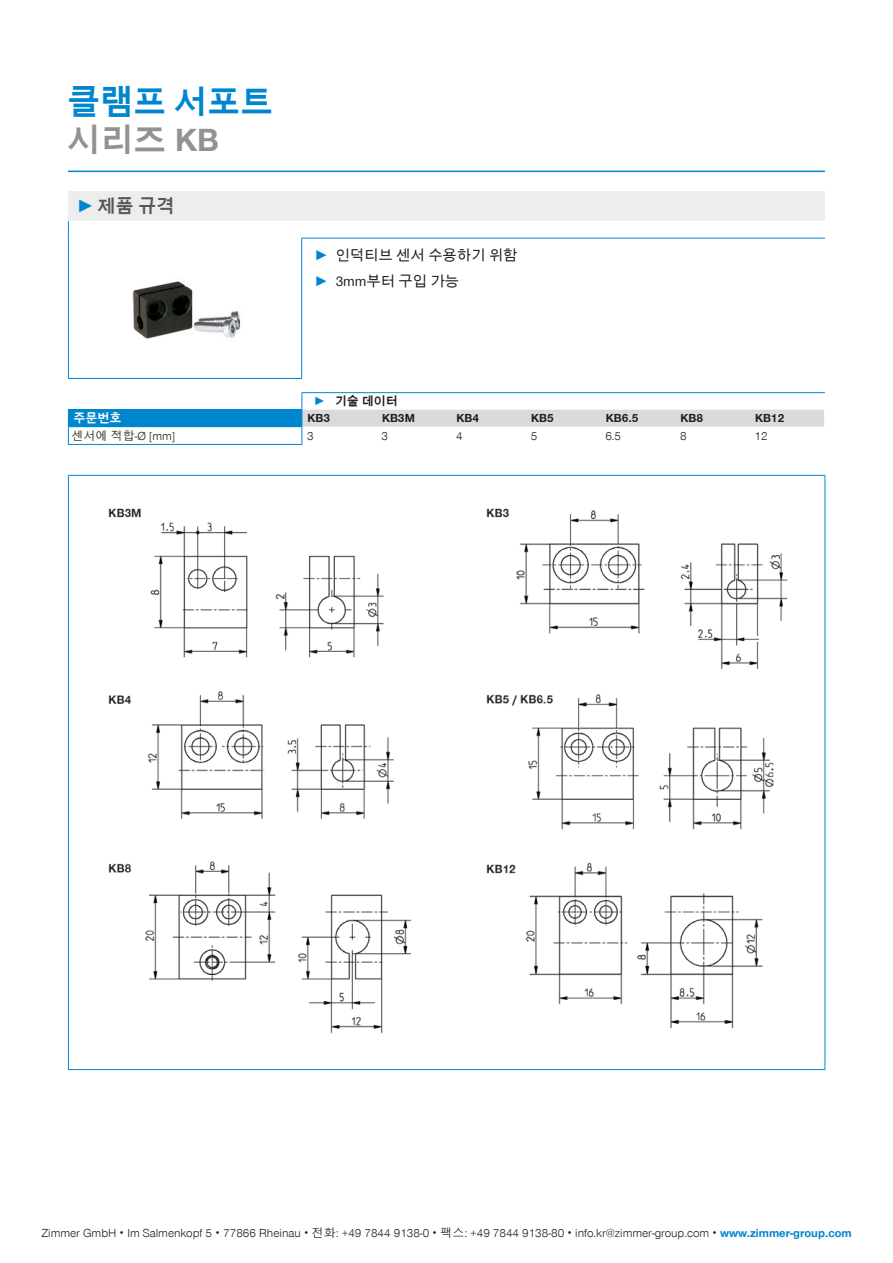
<style>
.page{position:relative;width:893px;height:1263px;background:#fff}
.page>*{position:absolute;margin:0;border:0;box-sizing:border-box;transform-origin:0 0}
.t1{font:700 33px "Zimmer Group Sans Global";color:#0086ce}
.t2{font:700 33px "Zimmer Group Sans Global";color:#939292}
.t3{font:700 18px "Zimmer Group Sans Global";color:#575756}
.t4{font:14.25px/25.5px "Zimmer Group Sans Global";color:#1d1d1b}
.t5{font:300 12px "Zimmer Group Sans Global";color:#1d1d1b}
.t6{font:700 12px "Zimmer Group Sans Global";color:#1d1d1b}
.t7{font:700 12px "Zimmer Group Sans Global";color:#fff}
.s1{font-family:"Zimmer Group Sans";color:#0086ce}
.s2{font-family:"Zimmer Group Sans";font-weight:700;color:#0086ce}
.s3{color:#0086ce}
.s4{font-weight:700;color:#0086ce}
</style>
<div class="page">
<hr style="left:68px;top:171px;width:757px;height:1px;background:#0086ce">
<div style="left:68px;top:191px;width:757px;height:30px;background:#ededed"></div>
<hr style="left:68px;top:238px;width:1px;height:140px;background:#0086ce">
<hr style="left:301px;top:238px;width:1px;height:140px;background:#0086ce">
<hr style="left:68px;top:378px;width:234px;height:1px;background:#0086ce">
<hr style="left:301px;top:238px;width:524px;height:1px;background:#0086ce">
<svg style="left:68px;top:221px;width:1px;height:17px"></svg>
<img style="left:132px;top:281px;width:109px;height:58px">
<div style="left:68px;top:410px;width:234px;height:17px;background:#0086ce"></div>
<hr style="left:68px;top:444px;width:234px;height:1px;background:#0086ce">
<svg style="left:68px;top:427px;width:1px;height:17px"></svg>
<hr style="left:302px;top:392px;width:523px;height:1px;background:#0086ce">
<svg style="left:302px;top:393px;width:522px;height:51px"></svg>
<hr style="left:68px;top:475px;width:757px;height:1px;background:#0086ce">
<hr style="left:68px;top:476px;width:1px;height:593px;background:#0086ce">
<hr style="left:825px;top:476px;width:1px;height:593px;background:#0086ce">
<hr style="left:68px;top:1069px;width:757px;height:1px;background:#0086ce">
<img style="left:108px;top:508px;width:680px;height:526px">
<h1 class="t1" style="left:68px;top:83px;width:208px">클램프 서포트</h1>
<h1 class="t2" style="left:68px;top:120px;width:153px">시리즈 KB</h1>
<h2 class="t3" style="left:77px;top:195px;width:99px"><span class="s1">►</span> 제품 규격</h2>
<p class="t4" style="left:314px;top:243px;width:204px"><span class="s2">►</span> 인덕티브 센서 수용하기 위함 <span class="s2">►</span> 3mm부터 구입 가능</p>
<p class="t6" style="left:314px;top:394px;width:86px"><span class="s3">►</span> 기술 데이터</p>
<p class="t7" style="left:74px;top:411px;width:49px">주문번호</p>
<p class="t6" style="left:307px;top:411px;width:24px">KB3</p>
<p class="t6" style="left:382px;top:411px;width:34px">KB3M</p>
<p class="t6" style="left:457px;top:411px;width:24px">KB4</p>
<p class="t6" style="left:531px;top:411px;width:24px">KB5</p>
<p class="t6" style="left:606px;top:411px;width:34px">KB6.5</p>
<p class="t6" style="left:680px;top:411px;width:24px">KB8</p>
<p class="t6" style="left:755px;top:411px;width:31px">KB12</p>
<p class="t5" style="left:72px;top:428px;width:105px">센서에 적합-Ø [mm]</p>
<p class="t5" style="left:307px;top:428px;width:8px">3</p>
<p class="t5" style="left:382px;top:428px;width:8px">3</p>
<p class="t5" style="left:456px;top:428px;width:8px">4</p>
<p class="t5" style="left:531px;top:428px;width:8px">5</p>
<p class="t5" style="left:605px;top:428px;width:17px">6.5</p>
<p class="t5" style="left:680px;top:428px;width:8px">8</p>
<p class="t5" style="left:755px;top:428px;width:15px">12</p>
<p class="t5" style="left:41px;top:1226px;width:812px">Zimmer GmbH ۰ Im Salmenkopf 5 ۰ 77866 Rheinau ۰ 전화: +49 7844 9138-0 ۰ 팩스: +49 7844 9138-80 ۰ info.kr@zimmer-group.com ۰ <span class="s4">www.zimmer-group.com</span></p>
</div>
